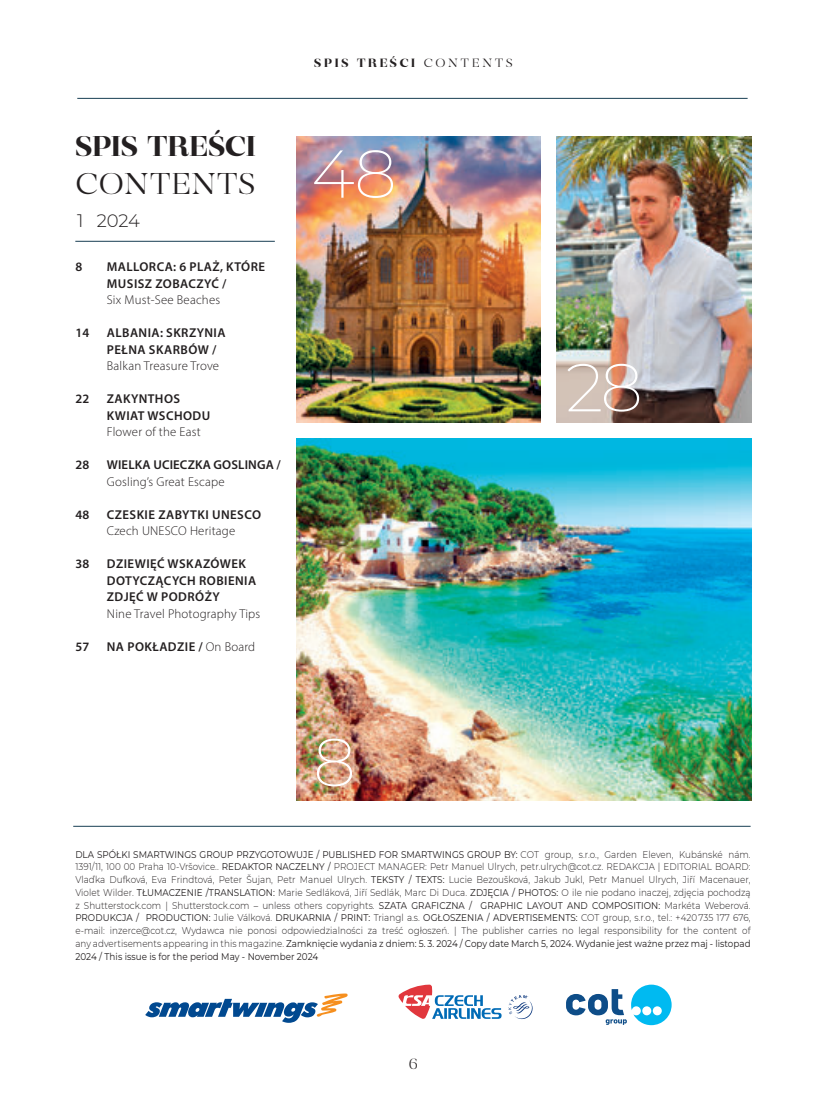
<style>
.page{position:relative;width:829px;height:1107px;background:#fff}
.page>*{position:absolute;margin:0;border:0;box-sizing:border-box;transform-origin:0 0}
.Titulek_3{font:200 67.5px "Montserrat";color:#fff}
.Titulek_5{font:100 30px "MADE Coachella";color:#231f20}
.Titulek_5-2{font:28.5px "MADE Coachella";letter-spacing:-.01em;color:#231f20}
.Titulek_3-2{font:300 18px "Montserrat";color:#231f20}
.t1{font:100 15px "MADE Coachella";color:#231f20}
.box{font:600 12.9px/16.5px "Myriad Pro";letter-spacing:.035em;color:#231f20}
.box-2{font:300 12.9px "Myriad Pro";letter-spacing:.015em;color:#231f20}
.box-3{font:600 12.9px "Myriad Pro";letter-spacing:.01em;color:#231f20}
.Zahlavi_bold{font:12px "MADE Coachella";letter-spacing:.2em;color:#231f20}
.Popisek_EN{font:300 9.75px/12.8px "Montserrat";letter-spacing:.005em;color:#231f20;text-align:justify;scale:.9 1}
.s1{font-weight:300}
.s2{font-weight:100}
.s3{font-weight:400}
</style>
<div class="page">
<img style="left:296px;top:438px;width:455px;height:362px">
<svg style="left:398px;top:984px;width:103px;height:34px"></svg>
<svg style="left:508px;top:995px;width:25px;height:24px"></svg>
<svg style="left:566px;top:984px;width:105px;height:40px"></svg>
<hr style="left:73px;top:825px;width:677px;height:1px;background:#183e53">
<img style="left:296px;top:136px;width:244px;height:286px">
<img style="left:556px;top:136px;width:195px;height:286px">
<svg style="left:145px;top:993px;width:203px;height:29px"></svg>
<hr style="left:77px;top:98px;width:670px;height:1px;background:#183e53">
<hr style="left:75px;top:241px;width:200px;height:1px;background:#183e53">
<p class="Titulek_5-2" style="left:75px;top:129px;width:182px">SPIS TREŚCI</p>
<p class="Titulek_5" style="left:75px;top:166px;width:182px">CONTENTS</p>
<p class="Titulek_3-2" style="left:77px;top:208px;width:64px">1 2024</p>
<p class="box" style="left:75px;top:258px;width:8px">8</p>
<p class="box" style="left:107px;top:258px;width:160px">MALLORCA: 6 PLAŻ, KTÓRE<br>MUSISZ ZOBACZYĆ /<br><span class="s1">Six Must-See Beaches</span></p>
<p class="box" style="left:75px;top:324px;width:15px">14</p>
<p class="box" style="left:107px;top:324px;width:120px">ALBANIA: SKRZYNIA<br>PEŁNA SKARBÓW /<br><span class="s1">Balkan Treasure Trove</span></p>
<p class="box" style="left:75px;top:390px;width:15px">22</p>
<p class="box" style="left:107px;top:390px;width:75px">ZAKYNTHOS</p>
<p class="box" style="left:107px;top:406px;width:105px">KWIAT WSCHODU</p>
<p class="box-2" style="left:107px;top:424px;width:95px">Flower of the East</p>
<p class="box" style="left:75px;top:456px;width:15px">28</p>
<p class="box-3" style="left:107px;top:456px;width:175px">WIELKA UCIECZKA GOSLINGA /</p>
<p class="box-2" style="left:107px;top:473px;width:119px">Gosling’s Great Escape</p>
<p class="box" style="left:75px;top:505px;width:15px">48</p>
<p class="box" style="left:107px;top:505px;width:156px">CZESKIE ZABYTKI UNESCO</p>
<p class="box-2" style="left:107px;top:523px;width:130px">Czech UNESCO Heritage</p>
<p class="box" style="left:75px;top:555px;width:15px">38</p>
<p class="box" style="left:107px;top:555px;width:141px">DZIEWIĘĆ WSKAZÓWEK</p>
<p class="box" style="left:107px;top:571px;width:151px">DOTYCZĄCYCH ROBIENIA</p>
<p class="box" style="left:107px;top:588px;width:114px">ZDJĘĆ W PODRÓŻY</p>
<p class="box-2" style="left:107px;top:605px;width:155px">Nine Travel Photography Tips</p>
<p class="box" style="left:75px;top:637px;width:15px">57</p>
<p class="box" style="left:107px;top:637px;width:150px">NA POKŁADZIE / <span class="s1">On Board</span></p>
<p class="Zahlavi_bold" style="left:314px;top:56px;width:200px">SPIS TREŚCI <span class="s2">CONTENTS</span></p>
<p class="Titulek_3" style="left:311px;top:128px;width:87px">48</p>
<p class="Titulek_3" style="left:313px;top:716px;width:44px">8</p>
<p class="Titulek_3" style="left:566px;top:342px;width:78px">28</p>
<p class="Popisek_EN" style="left:75px;top:847px;width:752px"><span class="s3">DLA SPÓŁKI SMARTWINGS GROUP PRZYGOTOWUJE / PUBLISHED FOR SMARTWINGS GROUP BY:</span> COT group, s.r.o., Garden Eleven, Kubánské nám.<br>1391/11, 100 00 Praha 10-Vršovice.. <span class="s3">REDAKTOR NACZELNY /</span> PROJECT MANAGER: Petr Manuel Ulrych, petr.ulrych@cot.cz. REDAKCJA | EDITORIAL BOARD:<br>Vlaďka Dufková, Eva Frindtová, Peter Šujan, Petr Manuel Ulrych. <span class="s3">TEKSTY / TEXTS:</span> Lucie Bezoušková, Jakub Jukl, Petr Manuel Ulrych, Jiří Macenauer, Violet Wilder. <span class="s3">TŁUMACZENIE /TRANSLATION:</span> Marie Sedláková, Jiří Sedlák, Marc Di Duca. <span class="s3">ZDJĘCIA / PHOTOS:</span> O ile nie podano inaczej, zdjęcia pochodzą z Shutterstock.com | Shutterstock.com – unless others copyrights. <span class="s3">SZATA GRAFICZNA / GRAPHIC LAYOUT AND COMPOSITION:</span> Markéta Weberová.<br><span class="s3">PRODUKCJA / PRODUCTION:</span> Julie Válková. <span class="s3">DRUKARNIA / PRINT:</span> Triangl a.s. <span class="s3">OGŁOSZENIA / ADVERTISEMENTS:</span> COT group, s.r.o., tel.: +420 735 177 676, e-mail: inzerce@cot.cz, Wydawca nie ponosi odpowiedzialności za treść ogłoszeń. | The publisher carries no legal responsibility for the content of any advertisements appearing in this magazine. <span class="s3">Zamknięcie wydania z dniem: 5. 3. 2024 / Copy date March 5, 2024. Wydanie jest ważne przez maj - listopad 2024 / This issue is for the period May - November 2024</span></p>
<p class="t1" style="left:409px;top:1054px;width:11px">6</p>
</div>
